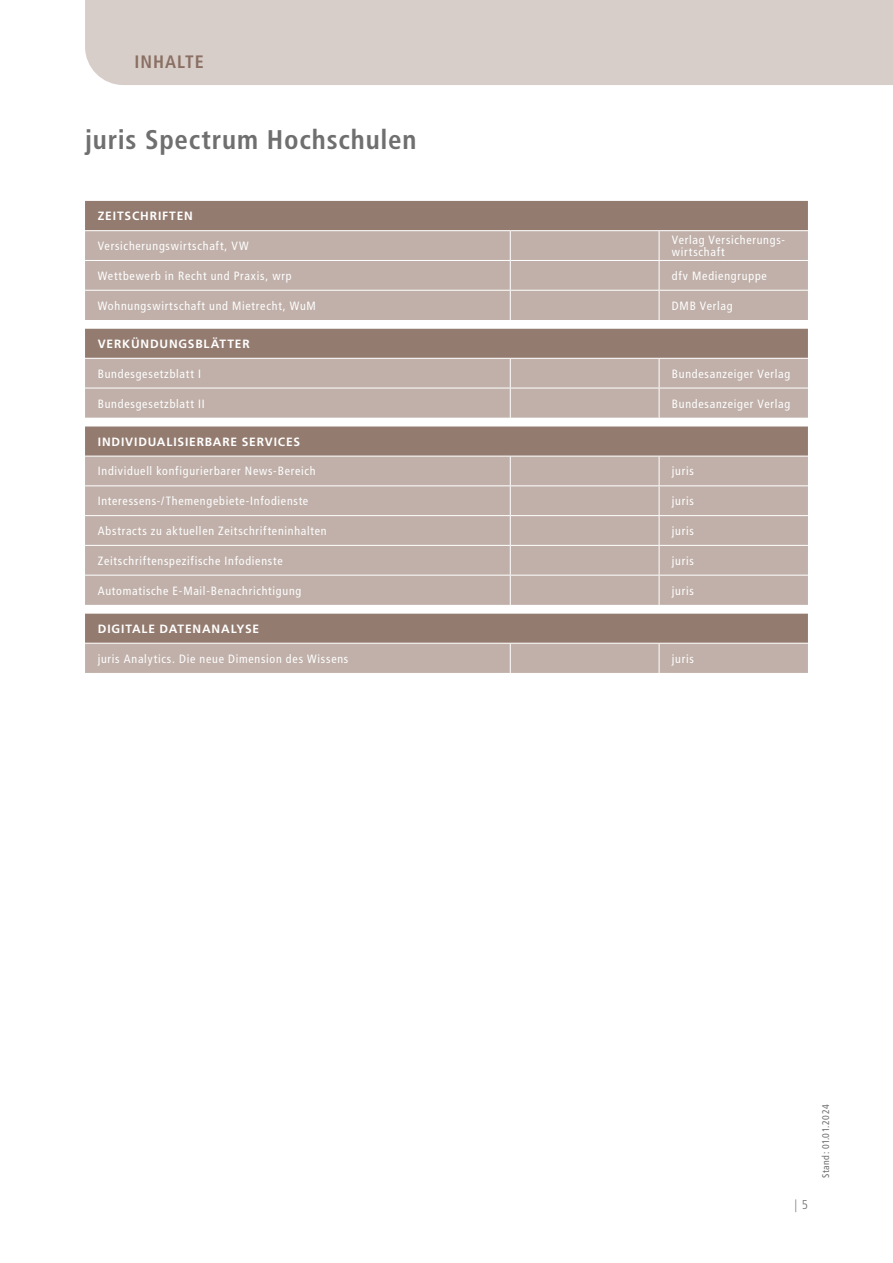
<style>
.page{position:relative;width:893px;height:1263px;background:#fff}
.page>*{position:absolute;margin:0;border:0;box-sizing:border-box;transform-origin:0 0}
.t1{font:700 condensed 27px "Frutiger LT Std";letter-spacing:.03em;color:#706f6f}
.t2{font:700 condensed 18px "Frutiger LT Std";letter-spacing:.055em;color:#8a6f63}
.t3{font:300 condensed 12.75px "Frutiger LT Std";color:#706f6f}
.t4{font:condensed 12px/12px "Frutiger LT Std";letter-spacing:.06em;color:#fff}
.t5{font:700 12px "Frutiger LT Std";letter-spacing:.07em;color:#fff}
.t6{font:condensed 9.75px "Frutiger LT Std";letter-spacing:.05em;color:#706f6f}
</style>
<div class="page">
<div style="left:85px;top:201px;width:723px;height:29px;background:#947b6f"></div>
<div style="left:85px;top:231px;width:723px;height:89px;background:#c0b0a9"></div>
<svg style="left:85px;top:328px;width:723px;height:345px;fill:#c0b0a9"></svg>
<hr style="left:85px;top:456px;width:425px;height:1px;background:#fff">
<hr style="left:510px;top:456px;width:149px;height:1px;background:#fff">
<hr style="left:659px;top:456px;width:149px;height:1px;background:#fff">
<hr style="left:85px;top:485px;width:425px;height:1px;background:#fff">
<hr style="left:510px;top:485px;width:149px;height:1px;background:#fff">
<hr style="left:659px;top:485px;width:149px;height:1px;background:#fff">
<hr style="left:85px;top:515px;width:425px;height:1px;background:#fff">
<hr style="left:510px;top:515px;width:149px;height:1px;background:#fff">
<hr style="left:659px;top:515px;width:149px;height:1px;background:#fff">
<hr style="left:85px;top:545px;width:425px;height:1px;background:#fff">
<hr style="left:510px;top:545px;width:149px;height:1px;background:#fff">
<svg style="left:510px;top:456px;width:1px;height:119px"></svg>
<hr style="left:659px;top:545px;width:149px;height:1px;background:#fff">
<svg style="left:659px;top:456px;width:1px;height:119px"></svg>
<hr style="left:85px;top:575px;width:425px;height:1px;background:#fff">
<hr style="left:510px;top:575px;width:149px;height:1px;background:#fff">
<hr style="left:510px;top:575px;width:1px;height:30px;background:#fff">
<hr style="left:659px;top:575px;width:149px;height:1px;background:#fff">
<hr style="left:659px;top:575px;width:1px;height:30px;background:#fff">
<hr style="left:85px;top:260px;width:425px;height:1px;background:#fff">
<hr style="left:510px;top:260px;width:149px;height:1px;background:#fff">
<hr style="left:659px;top:260px;width:149px;height:1px;background:#fff">
<hr style="left:85px;top:290px;width:425px;height:1px;background:#fff">
<hr style="left:510px;top:290px;width:149px;height:1px;background:#fff">
<svg style="left:510px;top:231px;width:1px;height:89px"></svg>
<hr style="left:659px;top:290px;width:149px;height:1px;background:#fff">
<svg style="left:659px;top:231px;width:1px;height:89px"></svg>
<svg style="left:510px;top:359px;width:1px;height:29px"></svg>
<svg style="left:659px;top:359px;width:1px;height:29px"></svg>
<hr style="left:85px;top:388px;width:425px;height:1px;background:#fff">
<hr style="left:510px;top:388px;width:149px;height:1px;background:#fff">
<hr style="left:510px;top:388px;width:1px;height:30px;background:#fff">
<hr style="left:659px;top:388px;width:149px;height:1px;background:#fff">
<hr style="left:659px;top:388px;width:1px;height:30px;background:#fff">
<hr style="left:510px;top:643px;width:1px;height:30px;background:#fff">
<hr style="left:659px;top:643px;width:1px;height:30px;background:#fff">
<hr style="left:85px;top:358px;width:425px;height:1px;background:#fff">
<hr style="left:510px;top:358px;width:149px;height:1px;background:#fff">
<hr style="left:659px;top:358px;width:149px;height:1px;background:#fff">
<hr style="left:85px;top:643px;width:425px;height:1px;background:#fff">
<hr style="left:510px;top:643px;width:149px;height:1px;background:#fff">
<hr style="left:659px;top:643px;width:149px;height:1px;background:#fff">
<div style="left:85px;top:0;width:808px;height:85px;background:#d8cec9"></div>
<h2 class="t2" style="left:135px;top:51px;width:71px">INHALTE</h2>
<h1 class="t1" style="left:85px;top:123px;width:333px">juris Spectrum Hochschulen</h1>
<p class="t5" style="left:98px;top:209px;width:97px">ZEITSCHRIFTEN</p>
<p class="t4" style="left:98px;top:240px;width:152px">Versicherungswirtschaft, VW</p>
<p class="t4" style="left:672px;top:234px;width:115px">Verlag Versicherungs&shy;wirtschaft</p>
<p class="t4" style="left:98px;top:270px;width:195px">Wettbewerb in Recht und Praxis, wrp</p>
<p class="t4" style="left:672px;top:270px;width:97px">dfv Mediengruppe</p>
<p class="t4" style="left:98px;top:300px;width:220px">Wohnungswirtschaft und Mietrecht, WuM</p>
<p class="t4" style="left:672px;top:300px;width:62px">DMB Verlag</p>
<p class="t5" style="left:98px;top:336px;width:153px">VERKÜNDUNGSBLÄTTER</p>
<p class="t4" style="left:98px;top:368px;width:105px">Bundesgesetzblatt I</p>
<p class="t4" style="left:672px;top:368px;width:120px">Bundesanzeiger Verlag</p>
<p class="t4" style="left:98px;top:397px;width:108px">Bundesgesetzblatt II</p>
<p class="t4" style="left:672px;top:397px;width:120px">Bundesanzeiger Verlag</p>
<p class="t5" style="left:98px;top:434px;width:204px">INDIVIDUALISIERBARE SERVICES</p>
<p class="t4" style="left:98px;top:465px;width:219px">Individuell konfigurierbarer News-Bereich</p>
<p class="t4" style="left:672px;top:465px;width:23px">juris</p>
<p class="t4" style="left:98px;top:495px;width:212px">Interessens-/Themengebiete-Infodienste</p>
<p class="t4" style="left:672px;top:495px;width:23px">juris</p>
<p class="t4" style="left:98px;top:525px;width:230px">Abstracts zu aktuellen Zeitschrifteninhalten</p>
<p class="t4" style="left:672px;top:525px;width:23px">juris</p>
<p class="t4" style="left:98px;top:555px;width:186px">Zeitschriftenspezifische Infodienste</p>
<p class="t4" style="left:672px;top:555px;width:23px">juris</p>
<p class="t4" style="left:98px;top:585px;width:205px">Automatische E-Mail-Benachrichtigung</p>
<p class="t4" style="left:672px;top:585px;width:23px">juris</p>
<p class="t5" style="left:98px;top:621px;width:163px">DIGITALE DATENANALYSE</p>
<p class="t4" style="left:98px;top:653px;width:252px">juris Analytics. Die neue Dimension des Wissens</p>
<p class="t4" style="left:672px;top:653px;width:23px">juris</p>
<p class="t3" style="left:795px;top:1198px;width:15px">| 5</p>
<p class="t6" style="left:820px;top:1178px;width:75px;rotate:-90deg">Stand: 01.01.2024</p>
</div>
